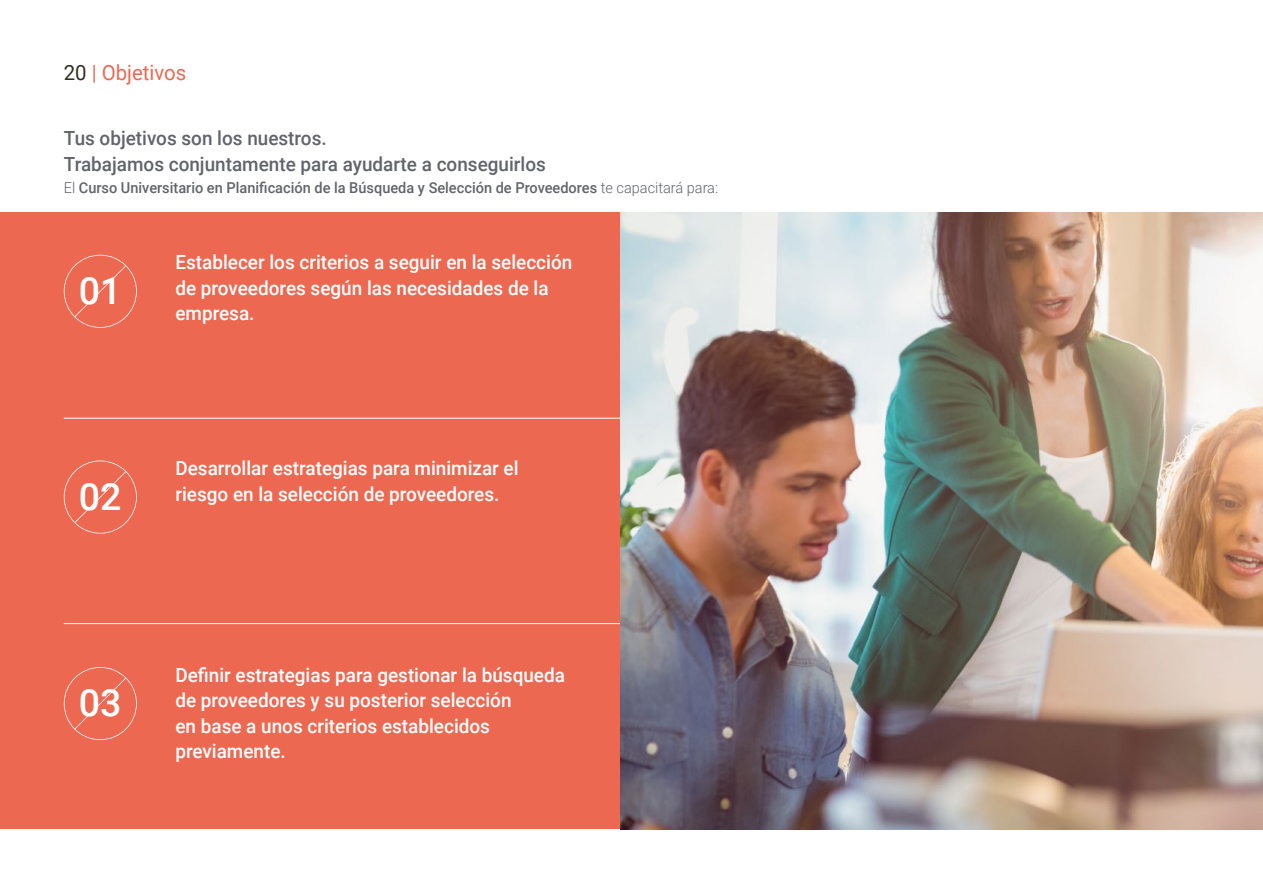
<style>
.page{position:relative;width:1263px;height:893px;background:#fff}
.page>*{position:absolute;margin:0;border:0;box-sizing:border-box;transform-origin:0 0}
.t1{font:500 37.5px "Roboto";color:#fff}
.t2{font:21px "Roboto";color:#ed6851}
.t3{font:500 19.5px/25.5px "Roboto";color:#fff}
.t4{font:500 19.5px/25.5px "Roboto";color:#61646a}
.t5{font:500 15px "Roboto";color:#61646a}
.s1{color:#312e20}
.s2{font-weight:300}
</style>
<div class="page">
<div style="left:0;top:213px;width:621px;height:616px;background:#ed6851"></div>
<svg style="left:64px;top:255px;width:73px;height:73px"></svg>
<svg style="left:64px;top:667px;width:73px;height:73px"></svg>
<svg style="left:64px;top:461px;width:73px;height:73px"></svg>
<hr style="left:64px;top:418px;width:1199px;height:1px;background:#fff">
<hr style="left:64px;top:623px;width:1199px;height:1px;background:#fff">
<img style="left:621px;top:213px;width:642px;height:616px">
<p class="t2" style="left:64px;top:57px;width:124px"><span class="s1">20</span> | Objetivos</p>
<p class="t4" style="left:64px;top:125px;width:484px">Tus objetivos son los nuestros.<br>Trabajamos conjuntamente para ayudarte a conseguirlos</p>
<p class="t5" style="left:64px;top:177px;width:656px"><span class="s2">El</span> Curso Universitario en Planificación de la Búsqueda y Selección de Proveedores <span class="s2">te capacitará para:</span></p>
<h1 class="t1" style="left:79px;top:264px;width:44px">01</h1>
<p class="t3" style="left:175px;top:249px;width:398px">Establecer los criterios a seguir en la selección de proveedores según las necesidades de la empresa.</p>
<p class="t3" style="left:175px;top:455px;width:345px">Desarrollar estrategias para minimizar el</p>
<h1 class="t1" style="left:79px;top:470px;width:44px">02</h1>
<p class="t3" style="left:175px;top:480px;width:326px">riesgo en la selección de proveedores.</p>
<h1 class="t1" style="left:79px;top:677px;width:44px">03</h1>
<p class="t3" style="left:175px;top:661px;width:391px">Definir estrategias para gestionar la búsqueda de proveedores y su posterior selección<br>en base a unos criterios establecidos previamente.</p>
</div>
